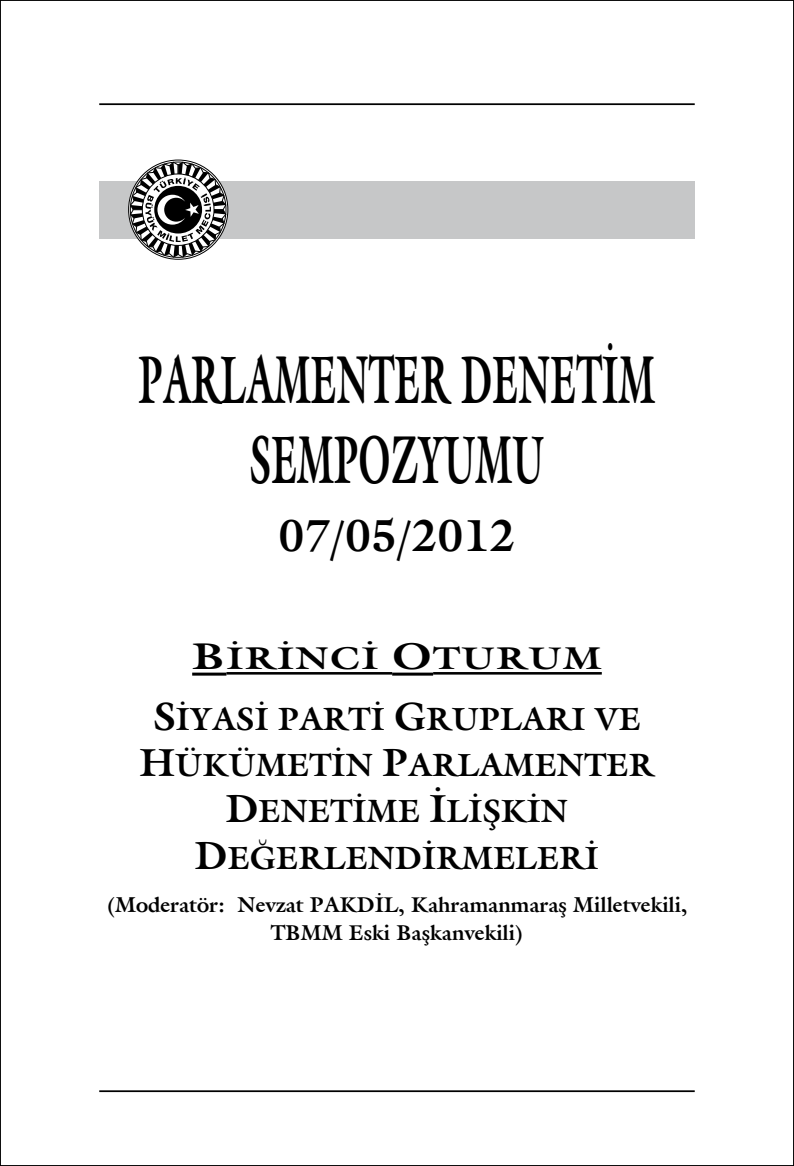
<style>
.page{position:relative;width:794px;height:1166px;background:#fff}
.page>*{position:absolute;margin:0;border:0;box-sizing:border-box;transform-origin:0 0}
.t1{font:700 66.15px/80.1px "Galliard IT Cby BT";color:#000;text-align:center;scale:.56 1}
.t2{font:700 43.75px "Galliard IT Cby BT";color:#000}
.t3{font:700 31.5px/46.2px "Galliard IT Cby BT";color:#000;text-align:center}
.t4{font:700 30.8px "Galliard IT Cby BT";letter-spacing:.03em;color:#000;scale:1.25 1}
.t5{font:700 21px/28px "Galliard IT Cby BT";color:#000;text-align:center}
.s1{font-size:36.4px}
.s2{font-size:38.5px}
</style>
<div class="page">
<hr style="left:99px;top:103px;width:595px;height:2px;background:#000">
<hr style="left:99px;top:1090px;width:595px;height:2px;background:#000">
<hr style="left:192px;top:672px;width:34px;height:3px;background:#000">
<hr style="left:226px;top:672px;width:166px;height:2px;background:#000">
<hr style="left:392px;top:672px;width:41px;height:3px;background:#000">
<hr style="left:433px;top:672px;width:169px;height:2px;background:#000">
<div style="left:99px;top:181px;width:595px;height:57px;background:#c6c7c8"></div>
<svg style="left:130px;top:162px;width:96px;height:96px"></svg>
<h1 class="t1" style="left:139px;top:339px;width:924px">PARLAMENTER DENETİM<br>SEMPOZYUMU</h1>
<h2 class="t2" style="left:279px;top:507px;width:238px">07/05/2012</h2>
<p class="t4" style="left:192px;top:638px;width:329px"><span class="s1">B</span>İRİNCİ <span class="s1">O</span>TURUM</p>
<p class="t3" style="left:140px;top:696px;width:516px"><span class="s2">S</span>İYASİ PARTİ <span class="s2">G</span>RUPLARI VE<br><span class="s2">H</span>ÜKÜMETİN <span class="s2">P</span>ARLAMENTER<br><span class="s2">D</span>ENETİME <span class="s2">İ</span>LİŞKİN<br><span class="s2">D</span>EĞERLENDİRMELERİ</p>
<p class="t5" style="left:107px;top:890px;width:582px">(Moderatör: Nevzat PAKDİL, Kahramanmaraş Milletvekili,<br>TBMM Eski Başkanvekili)</p>
</div>
